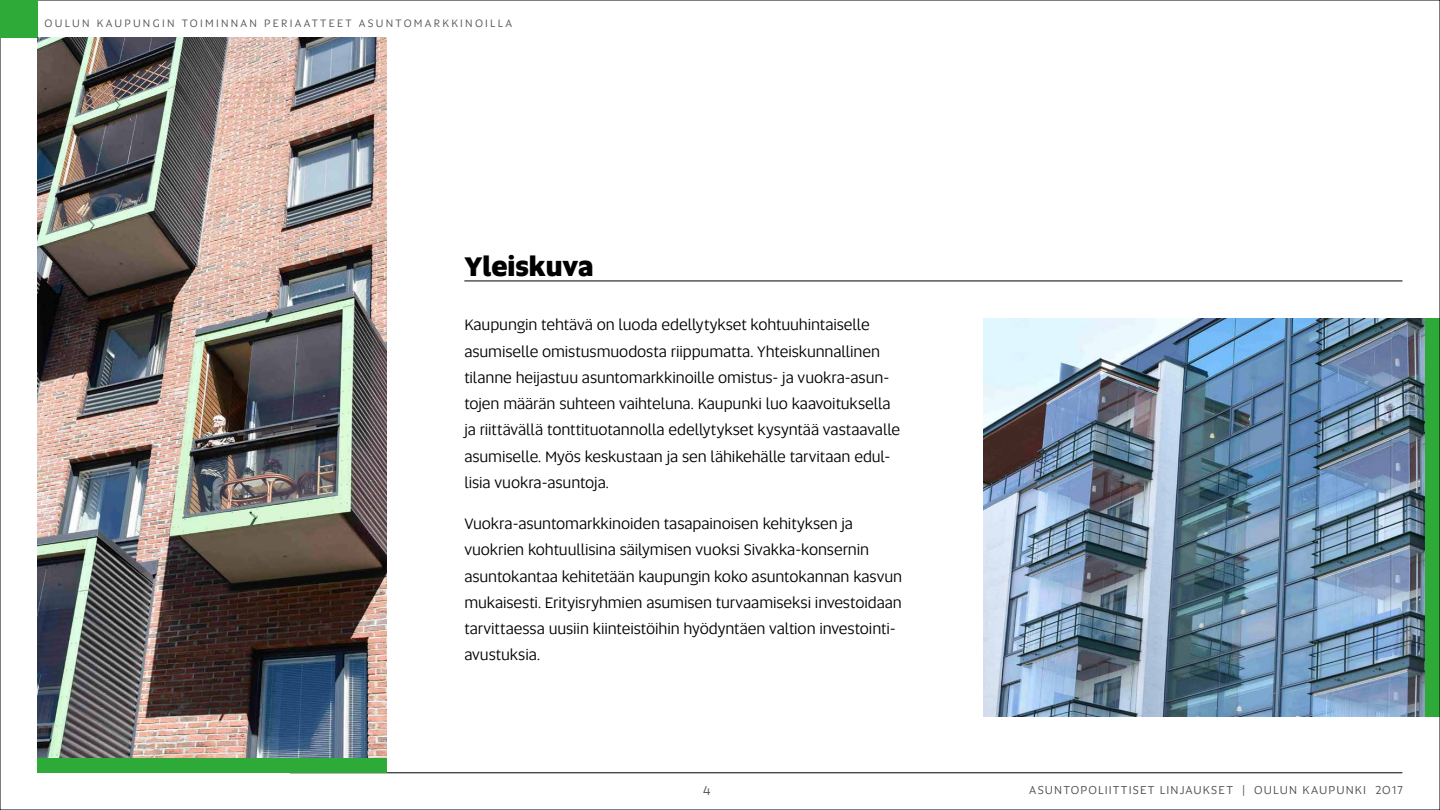
<style>
.page{position:relative;width:1440px;height:810px;background:#fff}
.page>*{position:absolute;margin:0;border:0;box-sizing:border-box;transform-origin:0 0}
.t1{font:800 27px "Altis";color:#000}
.t2{font:15.75px/26.2px "Altis";letter-spacing:-.005em;color:#000}
.t3{font:13.5px "Altis";color:#505456}
.t4{font:12px "Altis";letter-spacing:.095em;color:#4d4d4d}
.t5{font:11.25px "Altis";letter-spacing:.2em;color:#505456}
</style>
<div class="page">
<hr style="left:290px;top:773px;width:1112px;height:1px;background:#000">
<hr style="left:464px;top:281px;width:938px;height:1px;background:#000">
<div style="left:0;top:0;width:38px;height:38px;background:#2daa37"></div>
<img style="left:38px;top:38px;width:349px;height:720px">
<div style="left:38px;top:758px;width:349px;height:15px;background:#2daa37"></div>
<img style="left:983px;top:318px;width:442px;height:399px">
<div style="left:1425px;top:318px;width:15px;height:399px;background:#2daa37"></div>
<p class="t5" style="left:45px;top:15px;width:469px">OULUN KAUPUNGIN TOIMINNAN PERIAATTEET ASUNTOMARKKINOILLA</p>
<h1 class="t1" style="left:464px;top:247px;width:131px">Yleiskuva</h1>
<p class="t2" style="left:464px;top:311px;width:437px">Kaupungin tehtävä on luoda edellytykset kohtuuhintaiselle asumiselle omistusmuodosta riippumatta. Yhteiskunnallinen tilanne heijastuu asuntomarkkinoille omistus- ja vuokra-asun&shy;tojen määrän suhteen vaihteluna. Kaupunki luo kaavoituksella ja riittävällä tonttituotannolla edellytykset kysyntää vastaavalle asumiselle. Myös keskustaan ja sen lähikehälle tarvitaan edul&shy;lisia vuokra-asuntoja.</p>
<p class="t2" style="left:464px;top:510px;width:439px">Vuokra-asuntomarkkinoiden tasapainoisen kehityksen ja vuokrien kohtuullisina säilymisen vuoksi Sivakka-konsernin asuntokantaa kehitetään kaupungin koko asuntokannan kasvun mukaisesti. Erityisryhmien asumisen turvaamiseksi investoidaan tarvittaessa uusiin kiinteistöihin hyödyntäen valtion investointi&shy;avustuksia.</p>
<p class="t3" style="left:703px;top:781px;width:9px">4</p>
<p class="t4" style="left:1029px;top:781px;width:375px">ASUNTOPOLIITTISET LINJAUKSET | OULUN KAUPUNKI 2017</p>
</div>
